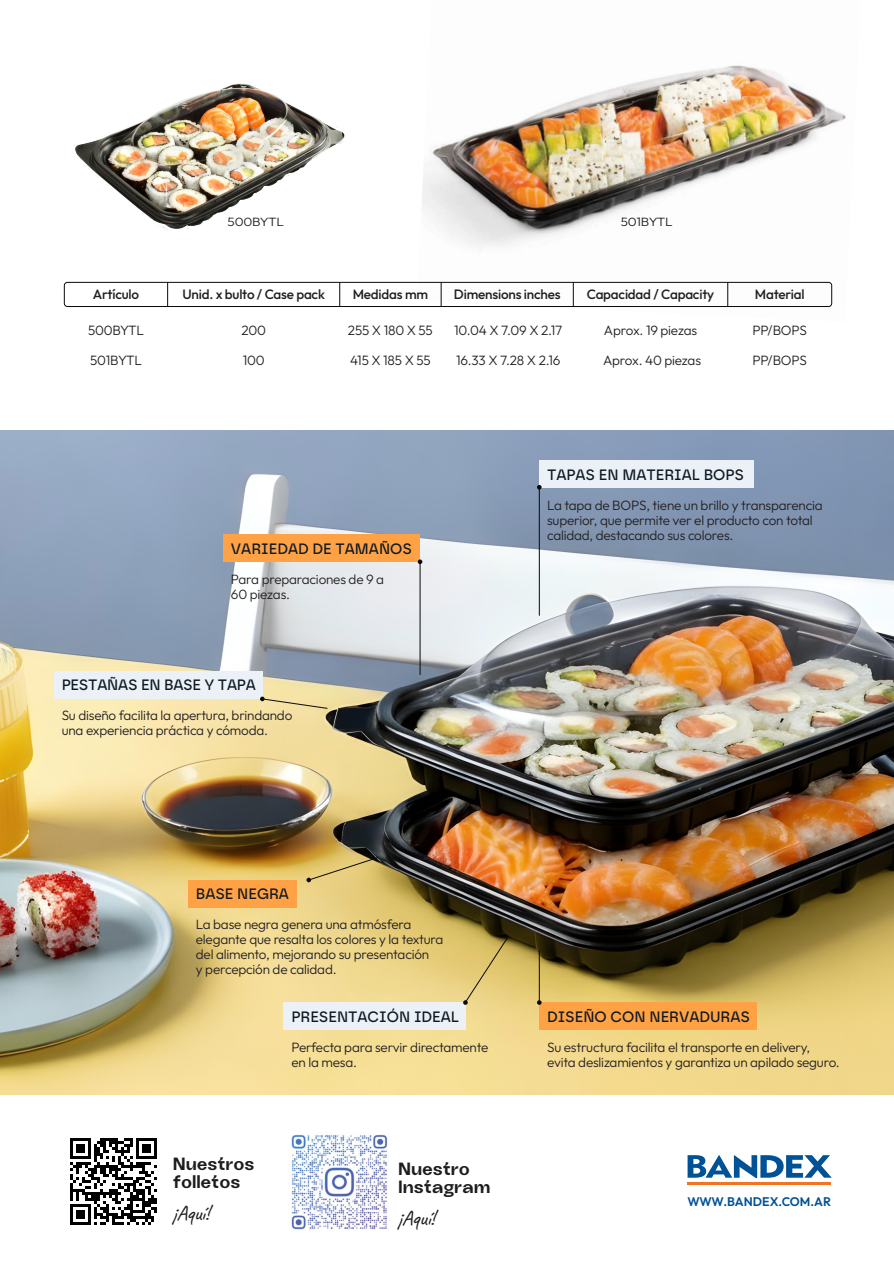
<style>
.page{position:relative;width:894px;height:1262px;background:#fff}
.page>*{position:absolute;margin:0;border:0;box-sizing:border-box;transform-origin:0 0}
.t1{font:21.3px "Caveat";letter-spacing:-.03em;color:#1d1d1b}
.t2{font:900 17.7px/17.9px "AV Estiana";letter-spacing:.035em;color:#1d1d1b}
.t3{font:500 15px "Safiro";color:#0e1923}
.t4{font:300 13.5px/15px "Outfit";letter-spacing:-.015em;color:#231f20}
.t5{font:500 13.5px "Outfit";letter-spacing:-.015em;color:#231f20}
.t6{font:600 12.45px "Outfit";letter-spacing:-.005em;color:#005296}
.t7{font:300 12px "Outfit";letter-spacing:-.015em;color:#231f20;scale:1.13 1}
</style>
<div class="page">
<img style="left:0;top:431px;width:893px;height:663px">
<img style="left:75px;top:83px;width:270px;height:147px">
<img style="left:416px;top:65px;width:430px;height:242px">
<hr style="left:538px;top:950px;width:1px;height:52px;background:#090908">
<div style="left:283px;top:1002px;width:182px;height:28px;background:#ebf1f6"></div>
<hr style="left:538px;top:487px;width:1px;height:129px;background:#090908">
<div style="left:539px;top:460px;width:214px;height:28px;background:#ebf1f6"></div>
<div style="left:223px;top:534px;width:197px;height:28px;background:#ffa245"></div>
<svg style="left:417px;top:559px;width:5px;height:5px"></svg>
<svg style="left:536px;top:485px;width:5px;height:4px"></svg>
<hr style="left:419px;top:563px;width:1px;height:112px;background:#090908">
<div style="left:539px;top:1002px;width:217px;height:28px;background:#ffa245"></div>
<svg style="left:536px;top:1000px;width:5px;height:5px"></svg>
<div style="left:188px;top:880px;width:109px;height:27px;background:#ffa245"></div>
<div style="left:64px;top:282px;width:767px;height:25px;border:1px solid #090908;border-radius:3px"></div>
<svg style="left:339px;top:282px;width:1px;height:24px"></svg>
<svg style="left:167px;top:282px;width:1px;height:24px"></svg>
<svg style="left:440px;top:282px;width:1px;height:24px"></svg>
<svg style="left:572px;top:282px;width:1px;height:24px"></svg>
<svg style="left:727px;top:282px;width:1px;height:24px"></svg>
<svg style="left:463px;top:937px;width:45px;height:68px;background:#d9c06f"></svg>
<div style="left:54px;top:671px;width:209px;height:28px;background:#ebf1f6"></div>
<svg style="left:260px;top:696px;width:68px;height:13px"></svg>
<img style="left:70px;top:1138px;width:87px;height:87px">
<img style="left:291px;top:1134px;width:97px;height:96px">
<svg style="left:687px;top:1155px;width:144px;height:23px"></svg>
<hr style="left:687px;top:1182px;width:143px;height:3px;background:#f07422">
<svg style="left:306px;top:856px;width:72px;height:26px;background:#d5bb6b"></svg>
<p class="t7" style="left:227px;top:215px;width:51px">500BYTL</p>
<p class="t7" style="left:620px;top:215px;width:48px">501BYTL</p>
<p class="t5" style="left:93px;top:286px;width:48px">Artículo</p>
<p class="t5" style="left:182px;top:286px;width:144px">Unid. x bulto / Case pack</p>
<p class="t5" style="left:352px;top:286px;width:77px">Medidas mm</p>
<p class="t5" style="left:453px;top:286px;width:108px">Dimensions inches</p>
<p class="t5" style="left:586px;top:286px;width:129px">Capacidad / Capacity</p>
<p class="t5" style="left:754px;top:286px;width:51px">Material</p>
<p class="t4" style="left:752px;top:323px;width:56px">PP/BOPS</p>
<p class="t4" style="left:752px;top:353px;width:56px">PP/BOPS</p>
<p class="t4" style="left:348px;top:323px;width:86px">255 X 180 X 55</p>
<p class="t4" style="left:350px;top:353px;width:82px">415 X 185 X 55</p>
<p class="t4" style="left:88px;top:323px;width:58px">500BYTL</p>
<p class="t4" style="left:90px;top:353px;width:53px">501BYTL</p>
<p class="t4" style="left:241px;top:323px;width:26px">200</p>
<p class="t4" style="left:242px;top:353px;width:23px">100</p>
<p class="t4" style="left:454px;top:323px;width:109px">10.04 X 7.09 X 2.17</p>
<p class="t4" style="left:456px;top:353px;width:106px">16.33 X 7.28 X 2.16</p>
<p class="t4" style="left:603px;top:323px;width:95px">Aprox. 19 piezas</p>
<p class="t4" style="left:603px;top:353px;width:99px">Aprox. 40 piezas</p>
<p class="t3" style="left:231px;top:540px;width:182px">VARIEDAD DE TAMAÑOS</p>
<p class="t4" style="left:231px;top:571px;width:155px">Para preparaciones de 9 a<br>60 piezas.</p>
<p class="t3" style="left:62px;top:676px;width:195px">PESTAÑAS EN BASE Y TAPA</p>
<p class="t4" style="left:62px;top:708px;width:232px">Su diseño facilita la apertura, brindando una experiencia práctica y cómoda.</p>
<p class="t3" style="left:547px;top:465px;width:198px">TAPAS EN MATERIAL BOPS</p>
<p class="t4" style="left:547px;top:497px;width:277px">La tapa de BOPS, tiene un brillo y transparencia superior, que permite ver el producto con total calidad, destacando sus colores.</p>
<p class="t3" style="left:196px;top:885px;width:95px">BASE NEGRA</p>
<p class="t4" style="left:196px;top:917px;width:249px">La base negra genera una atmósfera elegante que resalta los colores y la textura del alimento, mejorando su presentación<br>y percepción de calidad.</p>
<h2 class="t2" style="left:173px;top:1155px;width:82px">Nuestros folletos</h2>
<h1 class="t1" style="left:172px;top:1199px;width:39px">¡Aquí!</h1>
<p class="t3" style="left:291px;top:1008px;width:169px">PRESENTACIÓN IDEAL</p>
<p class="t4" style="left:291px;top:1039px;width:198px">Perfecta para servir directamente en la mesa.</p>
<h2 class="t2" style="left:398px;top:1160px;width:93px">Nuestro<br>Instagram</h2>
<h1 class="t1" style="left:397px;top:1204px;width:39px">¡Aquí!</h1>
<p class="t3" style="left:547px;top:1008px;width:204px">DISEÑO CON NERVADURAS</p>
<p class="t4" style="left:547px;top:1039px;width:294px">Su estructura facilita el transporte en delivery, evita deslizamientos y garantiza un apilado seguro.</p>
<p class="t6" style="left:687px;top:1194px;width:145px">WWW.BANDEX.COM.AR</p>
</div>
